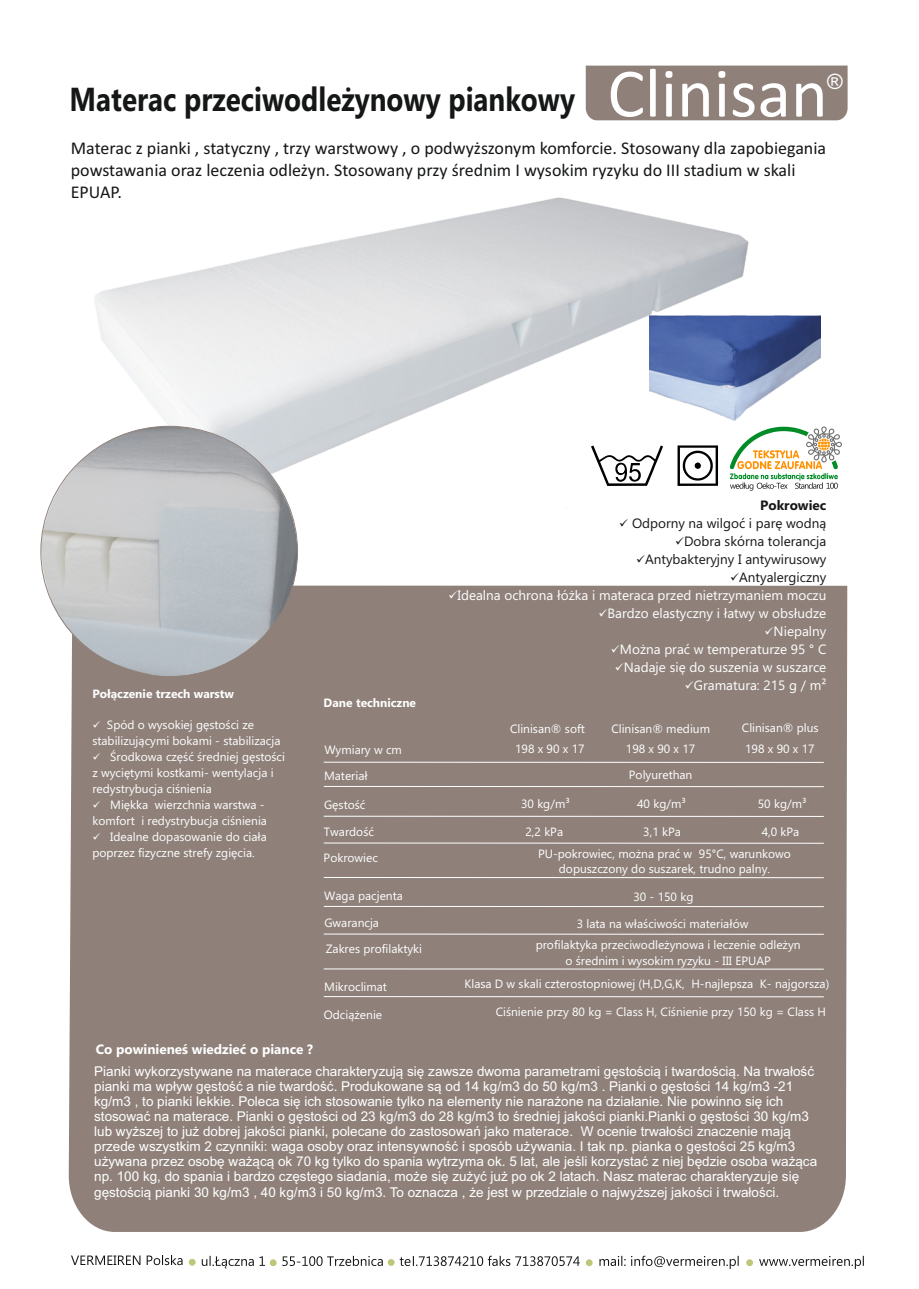
<style>
.page{position:relative;width:919px;height:1289px;background:#fff}
.page>*{position:absolute;margin:0;border:0;box-sizing:border-box;transform-origin:0 0}
.t1{font:70.05px "Calibri";color:#fff}
.t2{font:700 33.3px "Ebrima";color:#151616;scale:.84 1}
.t3{font:21.15px "Arial";color:#fff}
.t4{font:18px/21.9px "Calibri";color:#151616}
.t5{font:13.5px/15.1px "Arial";color:#fff}
.t6{font:13.5px "Ebrima";color:#fff}
.t7{font:13.5px "Ebrima";color:#151616}
.t8{font:700 13.5px "Ebrima";color:#fff}
.t9{font:700 13.5px "Ebrima";color:#151616}
.t10{font:12px/15.9px "Ebrima";color:#fff}
.t11{font:700 12px "Ebrima";color:#fff}
</style>
<div class="page">
<div style="left:69px;top:585px;width:778px;height:646px;background:#8f817a"></div>
<svg style="left:399px;top:1255px;width:180px;height:10px"></svg>
<svg style="left:282px;top:1255px;width:101px;height:10px"></svg>
<svg style="left:202px;top:1255px;width:63px;height:13px"></svg>
<svg style="left:71px;top:1255px;width:111px;height:10px"></svg>
<svg style="left:759px;top:1256px;width:104px;height:12px"></svg>
<svg style="left:599px;top:1255px;width:139px;height:13px"></svg>
<svg style="left:189px;top:1258px;width:6px;height:7px"></svg>
<svg style="left:270px;top:1259px;width:6px;height:7px"></svg>
<svg style="left:388px;top:1258px;width:6px;height:7px"></svg>
<svg style="left:585px;top:1259px;width:7px;height:7px"></svg>
<svg style="left:746px;top:1259px;width:7px;height:6px"></svg>
<div style="left:585px;top:65px;width:262px;height:55px;background:#8f817a"></div>
<img style="left:85px;top:182px;width:668px;height:309px">
<img style="left:42px;top:424px;width:261px;height:256px">
<img style="left:649px;top:299px;width:171px;height:139px">
<svg style="left:591px;top:445px;width:72px;height:41px"></svg>
<svg style="left:677px;top:445px;width:41px;height:41px"></svg>
<hr style="left:324px;top:761px;width:499px;height:1px;background:#fff">
<hr style="left:324px;top:786px;width:499px;height:1px;background:#fff">
<hr style="left:324px;top:815px;width:499px;height:1px;background:#fff">
<hr style="left:324px;top:842px;width:499px;height:1px;background:#fff">
<hr style="left:324px;top:877px;width:499px;height:1px;background:#fff">
<hr style="left:324px;top:906px;width:499px;height:1px;background:#fff">
<hr style="left:324px;top:933px;width:499px;height:1px;background:#fff">
<hr style="left:324px;top:968px;width:499px;height:1px;background:#fff">
<hr style="left:324px;top:996px;width:499px;height:1px;background:#fff">
<svg style="left:728px;top:426px;width:114px;height:64px"></svg>
<h2 class="t2" style="left:70px;top:87px;width:603px">Materac przeciwodleżynowy piankowy</h2>
<h1 class="t1" style="left:607px;top:64px;width:222px">Clinisan</h1>
<h3 class="t3" style="left:827px;top:73px;width:17px">®</h3>
<h3 class="t4" style="left:71px;top:139px;width:756px">Materac z pianki , statyczny , trzy warstwowy , o podwyższonym komforcie. Stosowany dla zapobiegania powstawania oraz leczenia odleżyn. Stosowany przy średnim I wysokim ryzyku do III stadium w skali<br>EPUAP.</h3>
<p class="t9" style="left:760px;top:500px;width:68px">Pokrowiec</p>
<p class="t7" style="left:619px;top:518px;width:208px">✓ Odporny na wilgoć i parę wodną</p>
<p class="t7" style="left:675px;top:536px;width:153px">✓Dobra skórna tolerancja</p>
<p class="t7" style="left:636px;top:554px;width:192px">✓Antybakteryjny I antywirusowy</p>
<p class="t7" style="left:730px;top:572px;width:98px">✓Antyalergiczny</p>
<p class="t6" style="left:448px;top:590px;width:379px">✓Idealna ochrona łóżka i materaca przed nietrzymaniem moczu</p>
<p class="t6" style="left:598px;top:608px;width:229px">✓Bardzo elastyczny i łatwy w obsłudze</p>
<p class="t6" style="left:764px;top:626px;width:63px">✓Niepalny</p>
<p class="t6" style="left:611px;top:644px;width:217px">✓Można prać w temperaturze 95 ° C</p>
<p class="t11" style="left:92px;top:689px;width:143px">Połączenie trzech warstw</p>
<p class="t10" style="left:92px;top:718px;width:190px">✓ Spód o wysokiej gęstości ze stabilizującymi bokami - stabilizacja</p>
<p class="t10" style="left:92px;top:750px;width:194px">✓ Środkowa część średniej gęstości z wyciętymi kostkami- wentylacja i redystrybucja ciśnienia</p>
<p class="t10" style="left:92px;top:798px;width:176px">✓ Miękka wierzchnia warstwa - komfort i redystrybucja ciśnienia</p>
<p class="t10" style="left:92px;top:830px;width:176px">✓ Idealne dopasowanie do ciała poprzez fizyczne strefy zgięcia.</p>
<p class="t11" style="left:323px;top:698px;width:94px">Dane techniczne</p>
<p class="t10" style="left:324px;top:742px;width:79px">Wymiary w cm</p>
<p class="t10" style="left:324px;top:769px;width:45px">Materiał</p>
<p class="t10" style="left:324px;top:798px;width:43px">Gęstość</p>
<p class="t10" style="left:323px;top:820px;width:56px;line-height:26px">Twardość<br>Pokrowiec</p>
<p class="t10" style="left:324px;top:888px;width:80px">Waga pacjenta</p>
<p class="t10" style="left:324px;top:915px;width:56px">Gwarancja</p>
<p class="t10" style="left:326px;top:942px;width:98px">Zakres profilaktyki</p>
<p class="t10" style="left:324px;top:979px;width:64px">Mikroclimat</p>
<p class="t10" style="left:324px;top:1008px;width:60px">Odciążenie</p>
<p class="t6" style="left:614px;top:662px;width:213px">✓Nadaje się do suszenia w suszarce</p>
<p class="t6" style="left:684px;top:680px;width:143px">✓Gramatura: 215 g / m²</p>
<p class="t10" style="left:510px;top:722px;width:76px">Clinisan® soft</p>
<p class="t10" style="left:611px;top:721px;width:100px">Clinisan® medium</p>
<p class="t10" style="left:741px;top:721px;width:78px">Clinisan® plus</p>
<p class="t10" style="left:515px;top:742px;width:71px">198 x 90 x 17</p>
<p class="t10" style="left:626px;top:742px;width:71px">198 x 90 x 17</p>
<p class="t10" style="left:745px;top:742px;width:71px">198 x 90 x 17</p>
<p class="t10" style="left:629px;top:768px;width:65px">Polyurethan</p>
<p class="t10" style="left:521px;top:796px;width:50px">30 kg/m³</p>
<p class="t10" style="left:637px;top:797px;width:50px">40 kg/m³</p>
<p class="t10" style="left:757px;top:797px;width:50px">50 kg/m³</p>
<p class="t10" style="left:525px;top:825px;width:39px">2,2 kPa</p>
<p class="t10" style="left:643px;top:825px;width:39px">3,1 kPa</p>
<p class="t10" style="left:538px;top:822px;width:263px;line-height:21.3px;text-indent:223px">4,0 kPa<br>PU-pokrowiec, można prać w 95°C, warunkowo</p>
<p class="t10" style="left:559px;top:862px;width:213px">dopuszczony do suszarek, trudno palny.</p>
<p class="t10" style="left:633px;top:889px;width:62px">30 - 150 kg</p>
<p class="t10" style="left:535px;top:913px;width:266px;line-height:21.8px;text-indent:41px">3 lata na właściwości materiałów profilaktyka przeciwodleżynowa i leczenie odleżyn</p>
<p class="t10" style="left:464px;top:950px;width:366px;line-height:23px;text-indent:101px">o średnim i wysokim ryzyku - III EPUAP<br>Klasa D w skali czterostopniowej (H,D,G,K, H-najlepsza K- najgorsza)</p>
<p class="t10" style="left:495px;top:1005px;width:332px">Ciśnienie przy 80 kg = Class H, Ciśnienie przy 150 kg = Class H</p>
<p class="t8" style="left:96px;top:1044px;width:219px">Co powinieneś wiedzieć o piance ?</p>
<p class="t5" style="left:94px;top:1064px;width:724px">Pianki wykorzystywane na materace charakteryzują się zawsze dwoma parametrami gęstością i twardością. Na trwałość pianki ma wpływ gęstość a nie twardość. Produkowane są od 14 kg/m3 do 50 kg/m3 . Pianki o gęstości 14 kg/m3 -21 kg/m3 , to pianki lekkie. Poleca się ich stosowanie tylko na elementy nie narażone na działanie. Nie powinno się ich stosować na materace. Pianki o gęstości od 23 kg/m3 do 28 kg/m3 to średniej jakości pianki.Pianki o gęstości 30 kg/m3 lub wyższej to już dobrej jakości pianki, polecane do zastosowań jako materace. W ocenie trwałości znaczenie mają przede wszystkim 2 czynniki: waga osoby oraz intensywność i sposób używania. I tak np. pianka o gęstości 25 kg/m3 używana przez osobę ważącą ok 70 kg tylko do spania wytrzyma ok. 5 lat, ale jeśli korzystać z niej będzie osoba ważąca np. 100 kg, do spania i bardzo częstego siadania, może się zużyć już po ok 2 latach. Nasz materac charakteryzuje się gęstością pianki 30 kg/m3 , 40 kg/m3 i 50 kg/m3. To oznacza , że jest w przedziale o najwyższej jakości i trwałości.</p>
</div>
